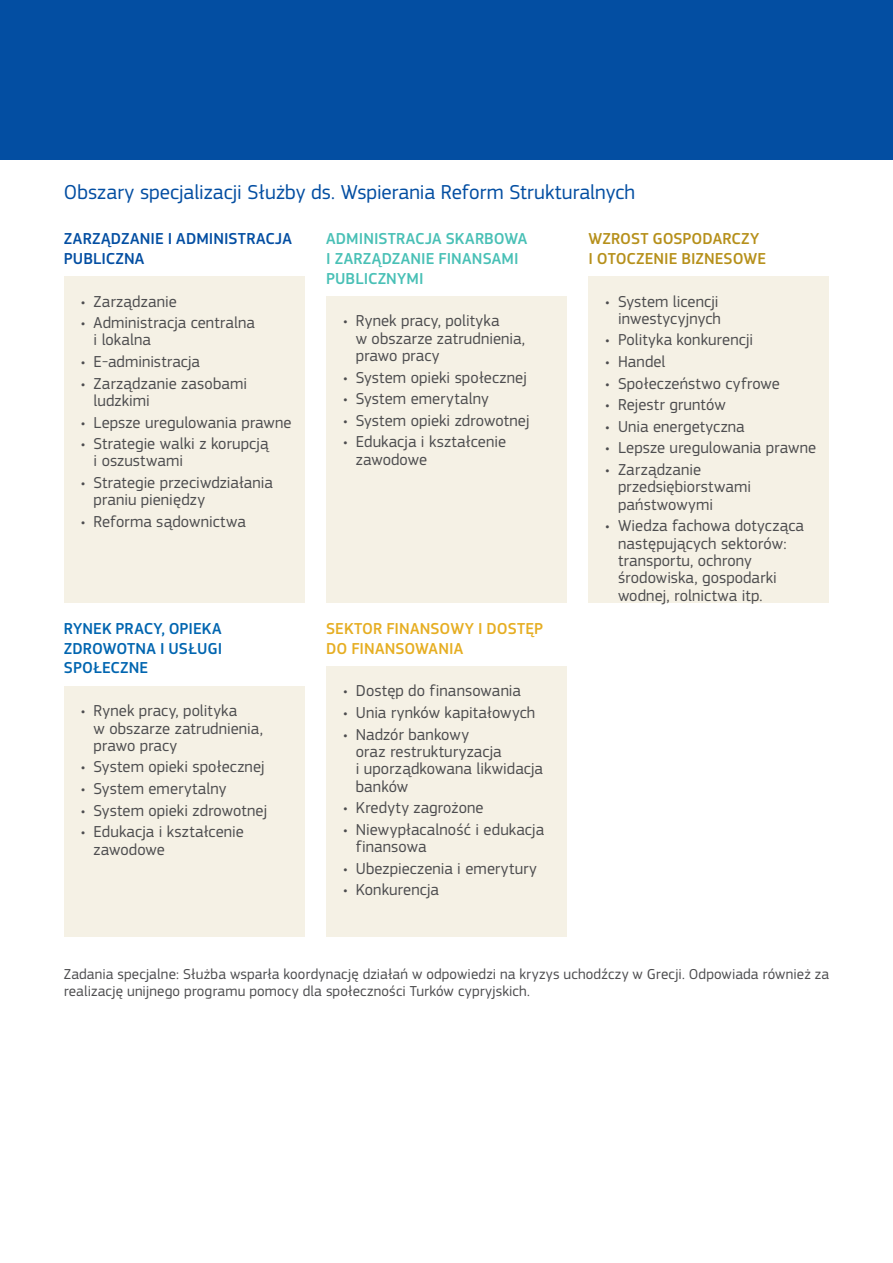
<style>
.page{position:relative;width:893px;height:1263px;background:#fff}
.page>*{position:absolute;margin:0;border:0;box-sizing:border-box;transform-origin:0 0}
.title_2_break{font:21px "EC Square Sans Pro";color:#034ea2}
.t1{font:16.5px/17.2px "EC Square Sans Pro";letter-spacing:.005em;color:#4d4d4f}
.tab4_1_2{font:500 16.5px/19.8px "EC Square Sans Pro";letter-spacing:.005em;color:#49c0b6}
.tab4_1_4{font:500 16.5px/19.8px "EC Square Sans Pro";color:#0065b0;text-align:justify}
.tab4_1_3{font:500 16.5px/19.8px "EC Square Sans Pro";color:#b6901b}
.tab4_1_5{font:500 16.5px/19.8px "EC Square Sans Pro";color:#e6ae23}
.tab4_1_1{font:500 16.5px/19.8px "EC Square Sans Pro";letter-spacing:.005em;color:#034ea2}
.body_break{font:15px/17.5px "EC Square Sans Pro";letter-spacing:.01em;color:#4d4d4f}
</style>
<div class="page">
<div style="left:0;top:0;width:893px;height:160px;background:#034ea2"></div>
<div style="left:64px;top:276px;width:241px;height:201px;background:#f5f1e5"></div>
<div style="left:64px;top:458px;width:241px;height:145px;background:#f5f1e5"></div>
<div style="left:326px;top:296px;width:241px;height:235px;background:#f5f1e5"></div>
<div style="left:326px;top:417px;width:241px;height:186px;background:#f5f1e5"></div>
<div style="left:588px;top:276px;width:241px;height:218px;background:#f5f1e5"></div>
<div style="left:588px;top:445px;width:241px;height:158px;background:#f5f1e5"></div>
<div style="left:64px;top:686px;width:241px;height:235px;background:#f5f1e5"></div>
<div style="left:64px;top:807px;width:241px;height:129px;background:#f5f1e5"></div>
<div style="left:326px;top:666px;width:241px;height:200px;background:#f5f1e5"></div>
<div style="left:326px;top:865px;width:241px;height:71px;background:#f5f1e5"></div>
<p class="title_2_break" style="left:64px;top:179px;width:573px">Obszary specjalizacji Służby ds. Wspierania Reform Strukturalnych</p>
<p class="tab4_1_1" style="left:64px;top:229px;width:230px">ZARZĄDZANIE I ADMINISTRACJA<br>PUBLICZNA</p>
<p class="t1" style="left:81px;top:293px;width:98px">• Zarządzanie</p>
<p class="t1" style="left:94px;top:314px;width:163px;text-indent:-13px">• Administracja centralna i lokalna</p>
<p class="t1" style="left:81px;top:353px;width:121px">• E-administracja</p>
<p class="t1" style="left:94px;top:375px;width:155px;text-indent:-13px">• Zarządzanie zasobami ludzkimi</p>
<p class="t1" style="left:81px;top:414px;width:212px">• Lepsze uregulowania prawne</p>
<p class="t1" style="left:94px;top:435px;width:177px;text-indent:-13px">• Strategie walki z korupcją i oszustwami</p>
<p class="t1" style="left:94px;top:474px;width:181px;text-indent:-13px">• Strategie przeciwdziałania praniu pieniędzy</p>
<p class="t1" style="left:81px;top:513px;width:167px">• Reforma sądownictwa</p>
<p class="tab4_1_2" style="left:326px;top:229px;width:203px">ADMINISTRACJA SKARBOWA<br>I ZARZĄDZANIE FINANSAMI<br>PUBLICZNYMI</p>
<p class="t1" style="left:356px;top:312px;width:171px;text-indent:-13px">• Rynek pracy, polityka<br>w obszarze zatrudnienia, prawo pracy</p>
<p class="t1" style="left:343px;top:369px;width:186px">• System opieki społecznej</p>
<p class="t1" style="left:343px;top:390px;width:147px">• System emerytalny</p>
<p class="t1" style="left:343px;top:412px;width:188px">• System opieki zdrowotnej</p>
<p class="t1" style="left:356px;top:433px;width:152px;text-indent:-13px">• Edukacja i kształcenie zawodowe</p>
<p class="tab4_1_3" style="left:588px;top:229px;width:179px">WZROST GOSPODARCZY<br>I OTOCZENIE BIZNESOWE</p>
<p class="t1" style="left:605px;top:293px;width:117px;text-align:right">• System licencji inwestycyjnych</p>
<p class="t1" style="left:605px;top:331px;width:149px">• Polityka konkurencji</p>
<p class="t1" style="left:605px;top:353px;width:62px">• Handel</p>
<p class="t1" style="left:605px;top:375px;width:176px">• Społeczeństwo cyfrowe</p>
<p class="t1" style="left:605px;top:396px;width:122px">• Rejestr gruntów</p>
<p class="t1" style="left:605px;top:418px;width:141px">• Unia energetyczna</p>
<p class="t1" style="left:605px;top:439px;width:212px">• Lepsze uregulowania prawne</p>
<p class="t1" style="left:618px;top:461px;width:135px;text-indent:-13px">• Zarządzanie przedsiębiorstwami państwowymi</p>
<p class="t1" style="left:618px;top:517px;width:188px;text-indent:-13px">• Wiedza fachowa dotycząca następujących sektorów: transportu, ochrony środowiska, gospodarki wodnej, rolnictwa itp.</p>
<p class="tab4_1_4" style="left:64px;top:619px;width:160px">RYNEK PRACY, OPIEKA ZDROWOTNA I USŁUGI SPOŁECZNE</p>
<p class="t1" style="left:94px;top:702px;width:171px;text-indent:-13px">• Rynek pracy, polityka<br>w obszarze zatrudnienia, prawo pracy</p>
<p class="t1" style="left:81px;top:758px;width:186px">• System opieki społecznej</p>
<p class="t1" style="left:81px;top:780px;width:147px">• System emerytalny</p>
<p class="t1" style="left:81px;top:802px;width:188px">• System opieki zdrowotnej</p>
<p class="t1" style="left:94px;top:823px;width:152px;text-indent:-13px">• Edukacja i kształcenie zawodowe</p>
<p class="tab4_1_5" style="left:326px;top:619px;width:218px">SEKTOR FINANSOWY I DOSTĘP<br>DO FINANSOWANIA</p>
<p class="t1" style="left:343px;top:682px;width:179px">• Dostęp do finansowania</p>
<p class="t1" style="left:343px;top:704px;width:194px">• Unia rynków kapitałowych</p>
<p class="t1" style="left:356px;top:725px;width:189px;text-indent:-13px">• Nadzór bankowy<br>oraz restrukturyzacja<br>i uporządkowana likwidacja banków</p>
<p class="t1" style="left:343px;top:799px;width:142px">• Kredyty zagrożone</p>
<p class="t1" style="left:356px;top:821px;width:190px;text-indent:-13px">• Niewypłacalność i edukacja finansowa</p>
<p class="t1" style="left:343px;top:860px;width:195px">• Ubezpieczenia i emerytury</p>
<p class="t1" style="left:343px;top:881px;width:97px">• Konkurencja</p>
<p class="body_break" style="left:64px;top:965px;width:767px">Zadania specjalne: Służba wsparła koordynację działań w odpowiedzi na kryzys uchodźczy w Grecji. Odpowiada również za realizację unijnego programu pomocy dla społeczności Turków cypryjskich.</p>
</div>
